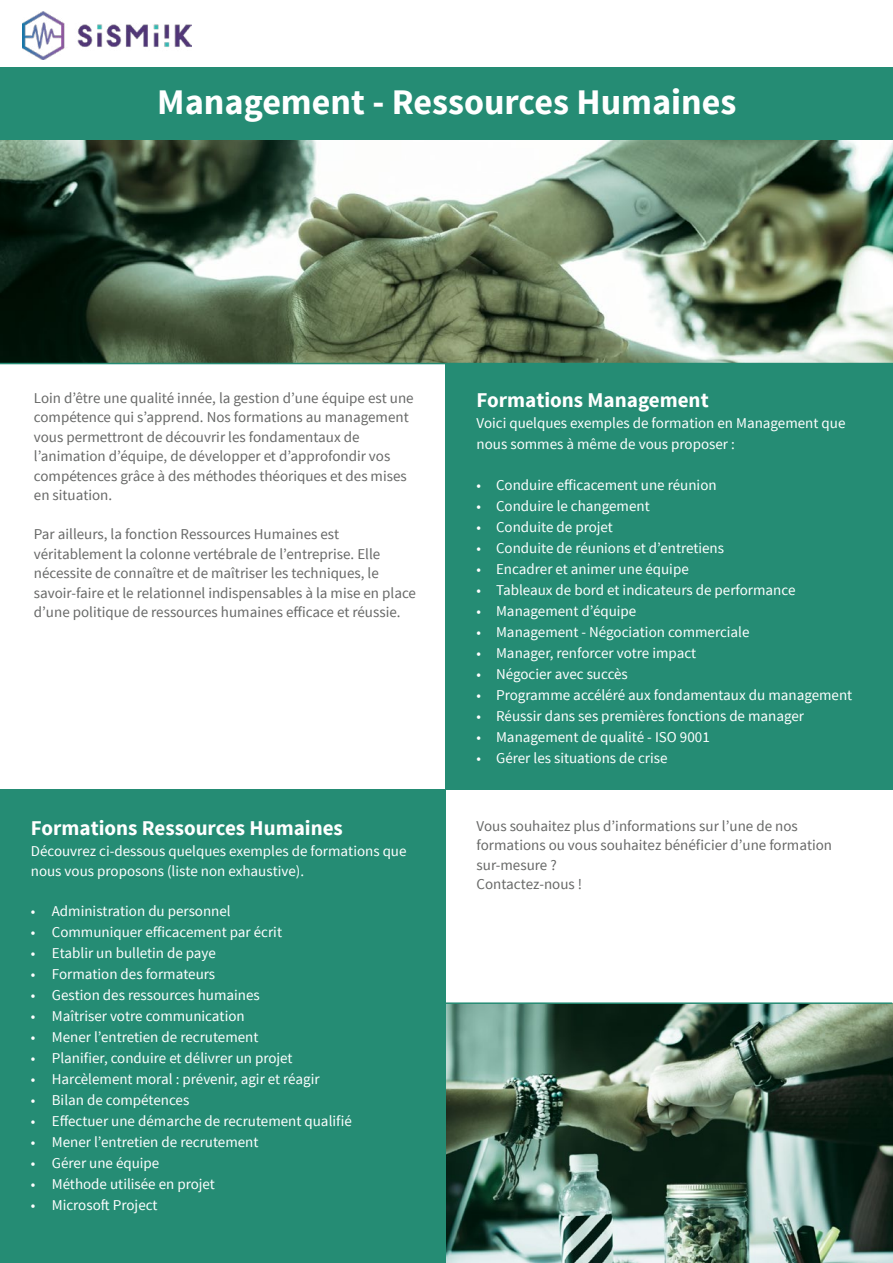
<style>
.page{position:relative;width:893px;height:1263px;background:#fff}
.page>*{position:absolute;margin:0;border:0;box-sizing:border-box;transform-origin:0 0}
.t1{font:700 36px "Source Sans Pro";color:#fff}
.t2{font:700 21px "Source Sans Pro";color:#fff}
.t3{font:15px/21px "Source Sans Pro";color:#fff}
.t4{font:15px/19.5px "Source Sans Pro";color:#676867}
</style>
<div class="page">
<img style="left:23px;top:11px;width:169px;height:49px">
<img style="left:0;top:139px;width:893px;height:224px">
<div style="left:446px;top:363px;width:447px;height:427px;background:#258c74"></div>
<div style="left:0;top:790px;width:446px;height:473px;background:#258c74"></div>
<div style="left:0;top:67px;width:892px;height:72px;background:#258c74"></div>
<hr style="left:0;top:363px;width:893px;height:1px;background:#258c74">
<img style="left:446px;top:1004px;width:447px;height:259px">
<hr style="left:389px;top:1002px;width:503px;height:2px;background:#258c74">
<h1 class="t1" style="left:157px;top:79px;width:581px">Management - Ressources Humaines</h1>
<p class="t4" style="left:34px;top:388px;width:381px">Loin d’être une qualité innée, la gestion d’une équipe est une compétence qui s’apprend. Nos formations au management vous permettront de découvrir les fondamentaux de l’animation d’équipe, de développer et d’approfondir vos compétences grâce à des méthodes théoriques et des mises en situation.</p>
<p class="t4" style="left:34px;top:525px;width:384px">Par ailleurs, la fonction Ressources Humaines est véritablement la colonne vertébrale de l’entreprise. Elle nécessite de connaître et de maîtriser les techniques, le savoir-faire et le relationnel indispensables à la mise en place d’une politique de ressources humaines efficace et réussie.</p>
<h2 class="t2" style="left:31px;top:815px;width:314px">Formations Ressources Humaines</h2>
<p class="t3" style="left:31px;top:842px;width:377px;line-height:19.5px">Découvrez ci-dessous quelques exemples de formations que nous vous proposons (liste non exhaustive).</p>
<p class="t3" style="left:31px;top:901px;width:201px">• Administration du personnel</p>
<p class="t3" style="left:31px;top:922px;width:253px">• Communiquer efficacement par écrit</p>
<p class="t3" style="left:31px;top:943px;width:187px">• Etablir un bulletin de paye</p>
<p class="t3" style="left:31px;top:964px;width:186px">• Formation des formateurs</p>
<p class="t3" style="left:31px;top:985px;width:230px">• Gestion des ressources humaines</p>
<p class="t3" style="left:31px;top:1006px;width:215px">• Maîtriser votre communication</p>
<p class="t3" style="left:31px;top:1027px;width:229px">• Mener l’entretien de recrutement</p>
<p class="t3" style="left:31px;top:1048px;width:263px">• Planifier, conduire et délivrer un projet</p>
<p class="t3" style="left:31px;top:1069px;width:290px">• Harcèlement moral : prévenir, agir et réagir</p>
<p class="t3" style="left:31px;top:1090px;width:160px">• Bilan de compétences</p>
<p class="t3" style="left:31px;top:1111px;width:323px">• Effectuer une démarche de recrutement qualifié</p>
<p class="t3" style="left:31px;top:1132px;width:229px">• Mener l’entretien de recrutement</p>
<p class="t3" style="left:31px;top:1153px;width:130px">• Gérer une équipe</p>
<p class="t3" style="left:31px;top:1174px;width:186px">• Méthode utilisée en projet</p>
<p class="t3" style="left:31px;top:1195px;width:128px">• Microsoft Project</p>
<h2 class="t2" style="left:477px;top:387px;width:234px">Formations Management</h2>
<p class="t3" style="left:477px;top:413px;width:370px">Voici quelques exemples de formation en Management que nous sommes à même de vous proposer :</p>
<p class="t3" style="left:477px;top:475px;width:242px">• Conduire efficacement une réunion</p>
<p class="t3" style="left:477px;top:496px;width:175px">• Conduire le changement</p>
<p class="t3" style="left:477px;top:517px;width:138px">• Conduite de projet</p>
<p class="t3" style="left:477px;top:538px;width:249px">• Conduite de réunions et d’entretiens</p>
<p class="t3" style="left:477px;top:559px;width:214px">• Encadrer et animer une équipe</p>
<p class="t3" style="left:477px;top:580px;width:320px">• Tableaux de bord et indicateurs de performance</p>
<p class="t3" style="left:477px;top:601px;width:161px">• Management d’équipe</p>
<p class="t3" style="left:477px;top:622px;width:274px">• Management - Négociation commerciale</p>
<p class="t3" style="left:477px;top:643px;width:221px">• Manager, renforcer votre impact</p>
<p class="t3" style="left:477px;top:664px;width:153px">• Négocier avec succès</p>
<p class="t3" style="left:477px;top:685px;width:377px">• Programme accéléré aux fondamentaux du management</p>
<p class="t3" style="left:477px;top:706px;width:329px">• Réussir dans ses premières fonctions de manager</p>
<p class="t3" style="left:477px;top:727px;width:235px">• Management de qualité - ISO 9001</p>
<p class="t3" style="left:477px;top:748px;width:192px">• Gérer les situations de crise</p>
<p class="t4" style="left:477px;top:816px;width:357px">Vous souhaitez plus d’informations sur l’une de nos formations ou vous souhaitez bénéficier d’une formation sur-mesure ?<br>Contactez-nous !</p>
</div>
